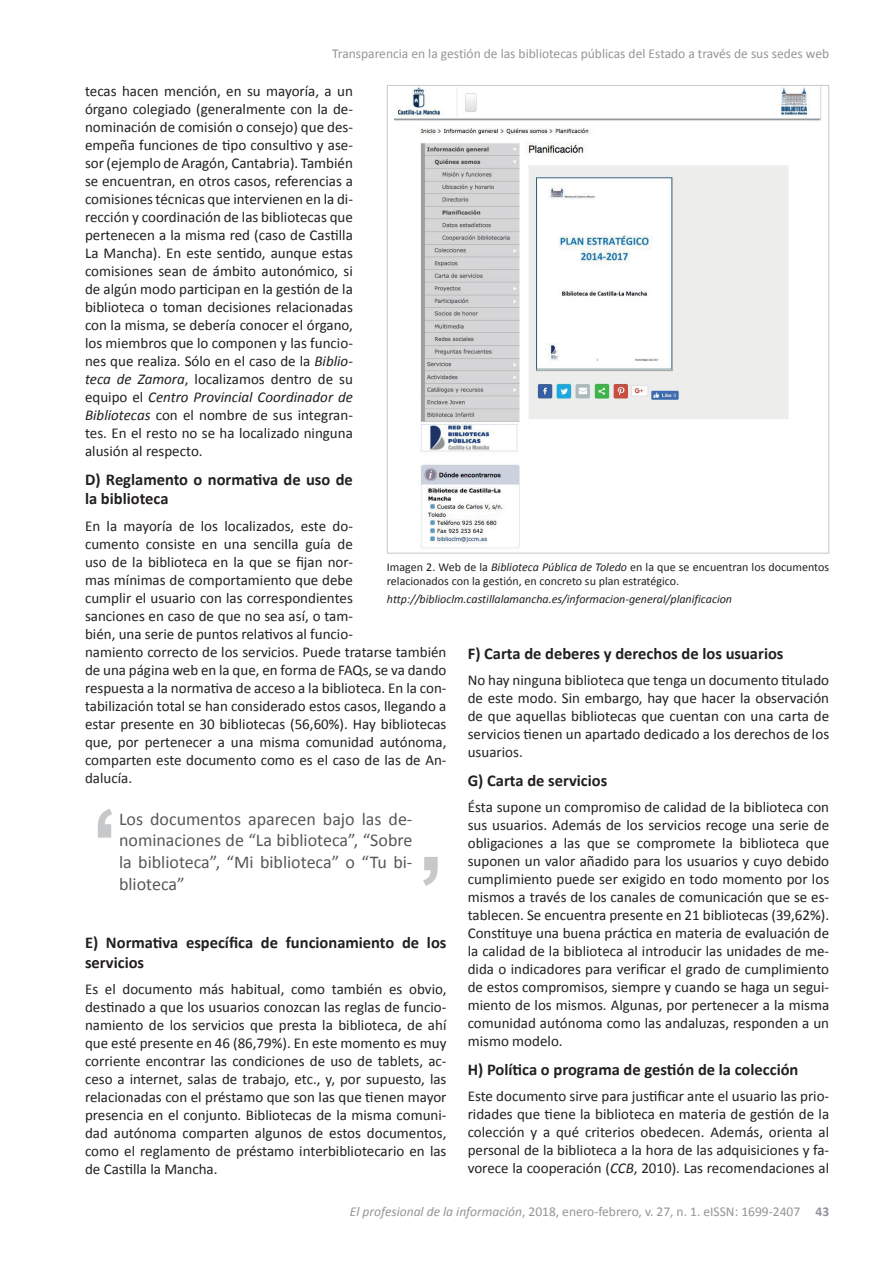
<style>
.page{position:relative;width:893px;height:1263px;background:#fff}
.page>*{position:absolute;margin:0;border:0;box-sizing:border-box;transform-origin:0 0}
.t1{font:18px/21.6px "Calibri";color:#57585a;text-align:justify}
.t2{font:700 16.5px/19.8px "Calibri";color:#231f20}
.t3{font:15px/18px "Calibri";color:#231f20;text-align:justify}
.t4{font:13.5px "Calibri";color:#939598}
.t5{font:12px/14.4px "Calibri";color:#231f20}
.t6{font:italic 12px "Calibri";color:#231f20}
.s1{font-style:italic}
.s2{font-weight:700}
</style>
<div class="page">
<svg style="left:423px;top:857px;width:15px;height:29px"></svg>
<svg style="left:98px;top:809px;width:14px;height:29px"></svg>
<img style="left:394px;top:87px;width:427px;height:445px">
<svg style="left:387px;top:532px;width:443px;height:22px"></svg>
<p class="t4" style="left:332px;top:45px;width:498px">Transparencia en la gestión de las bibliotecas públicas del Estado a través de sus sedes web</p>
<p class="t3" style="left:85px;top:82px;width:269px">tecas hacen mención, en su mayoría, a un órgano colegiado (generalmente con la de&shy;nominación de comisión o consejo) que des&shy;empeña funciones de tipo consultivo y ase&shy;sor (ejemplo de Aragón, Cantabria). También se encuentran, en otros casos, referencias a comisiones técnicas que intervienen en la di&shy;rección y coordinación de las bibliotecas que pertenecen a la misma red (caso de Castilla La Mancha). En este sentido, aunque estas comisiones sean de ámbito autonómico, si de algún modo participan en la gestión de la biblioteca o toman decisiones relacionadas con la misma, se debería conocer el órgano, los miembros que lo componen y las funcio&shy;nes que realiza. Sólo en el caso de la <span class="s1">Biblio&shy;teca de Zamora</span>, localizamos dentro de su equipo el <span class="s1">Centro Provincial Coordinador de Bibliotecas</span> con el nombre de sus integran&shy;tes. En el resto no se ha localizado ninguna alusión al respecto.</p>
<p class="t2" style="left:85px;top:469px;width:269px">D) Reglamento o normativa de uso de la biblioteca</p>
<p class="t3" style="left:85px;top:517px;width:363px;text-align:left">En la mayoría de los localizados, este do-<br>cumento consiste en una sencilla guía de<br>uso de la biblioteca en la que se fijan nor-<br>mas mínimas de comportamiento que debe<br>cumplir el usuario con las correspondientes<br>sanciones en caso de que no sea así, o tam-<br>bién, una serie de puntos relativos al funcio-<br>namiento correcto de los servicios. Puede tratarse también de una página web en la que, en forma de FAQs, se va dando respuesta a la normativa de acceso a la biblioteca. En la con&shy;tabilización total se han considerado estos casos, llegando a estar presente en 30 bibliotecas (56,60%). Hay bibliotecas que, por pertenecer a una misma comunidad autónoma, comparten este documento como es el caso de las de An&shy;dalucía.</p>
<p class="t5" style="left:387px;top:559px;width:444px">Imagen 2. Web de la <span class="s1">Biblioteca Pública de Toledo</span> en la que se encuentran los documentos relacionados con la gestión, en concreto su plan estratégico.</p>
<p class="t6" style="left:387px;top:591px;width:347px">http://biblioclm.castillalamancha.es/informacion-general/planificacion</p>
<p class="t2" style="left:468px;top:643px;width:317px">F) Carta de deberes y derechos de los usuarios</p>
<p class="t3" style="left:468px;top:671px;width:363px">No hay ninguna biblioteca que tenga un documento titulado de este modo. Sin embargo, hay que hacer la observación de que aquellas bibliotecas que cuentan con una carta de servicios tienen un apartado dedicado a los derechos de los usuarios.</p>
<p class="t2" style="left:468px;top:770px;width:141px">G) Carta de servicios</p>
<p class="t3" style="left:468px;top:798px;width:363px">Ésta supone un compromiso de calidad de la biblioteca con sus usuarios. Además de los servicios recoge una serie de obligaciones a las que se compromete la biblioteca que suponen un valor añadido para los usuarios y cuyo debido cumplimiento puede ser exigido en todo momento por los mismos a través de los canales de comunicación que se es&shy;tablecen. Se encuentra presente en 21 bibliotecas (39,62%).<br>Constituye una buena práctica en materia de evaluación de la calidad de la biblioteca al introducir las unidades de me&shy;dida o indicadores para verificar el grado de cumplimiento de estos compromisos, siempre y cuando se haga un segui&shy;miento de los mismos. Algunas, por pertenecer a la misma comunidad autónoma como las andaluzas, responden a un mismo modelo.</p>
<p class="t2" style="left:468px;top:1059px;width:332px">H) Política o programa de gestión de la colección</p>
<p class="t3" style="left:468px;top:1087px;width:363px">Este documento sirve para justificar ante el usuario las prio&shy;ridades que tiene la biblioteca en materia de gestión de la colección y a qué criterios obedecen. Además, orienta al personal de la biblioteca a la hora de las adquisiciones y fa&shy;vorece la cooperación (<span class="s1">CCB</span>, 2010). Las recomendaciones al</p>
<p class="t1" style="left:119px;top:808px;width:295px">Los documentos aparecen bajo las de&shy;nominaciones de “La biblioteca”, “Sobre la biblioteca”, “Mi biblioteca” o “Tu bi&shy;blioteca”</p>
<p class="t2" style="left:85px;top:932px;width:363px">E) Normativa específica de funcionamiento de los servicios</p>
<p class="t3" style="left:85px;top:980px;width:363px">Es el documento más habitual, como también es obvio, destinado a que los usuarios conozcan las reglas de funcio&shy;namiento de los servicios que presta la biblioteca, de ahí que esté presente en 46 (86,79%). En este momento es muy corriente encontrar las condiciones de uso de tablets, ac&shy;ceso a internet, salas de trabajo, etc., y, por supuesto, las relacionadas con el préstamo que son las que tienen mayor presencia en el conjunto. Bibliotecas de la misma comuni&shy;dad autónoma comparten algunos de estos documentos, como el reglamento de préstamo interbibliotecario en las de Castilla la Mancha.</p>
<p class="t4" style="left:350px;top:1203px;width:481px"><span class="s1">El profesional de la información</span>, 2018, enero-febrero, v. 27, n. 1. eISSN: 1699-2407 <span class="s2">43</span></p>
</div>
